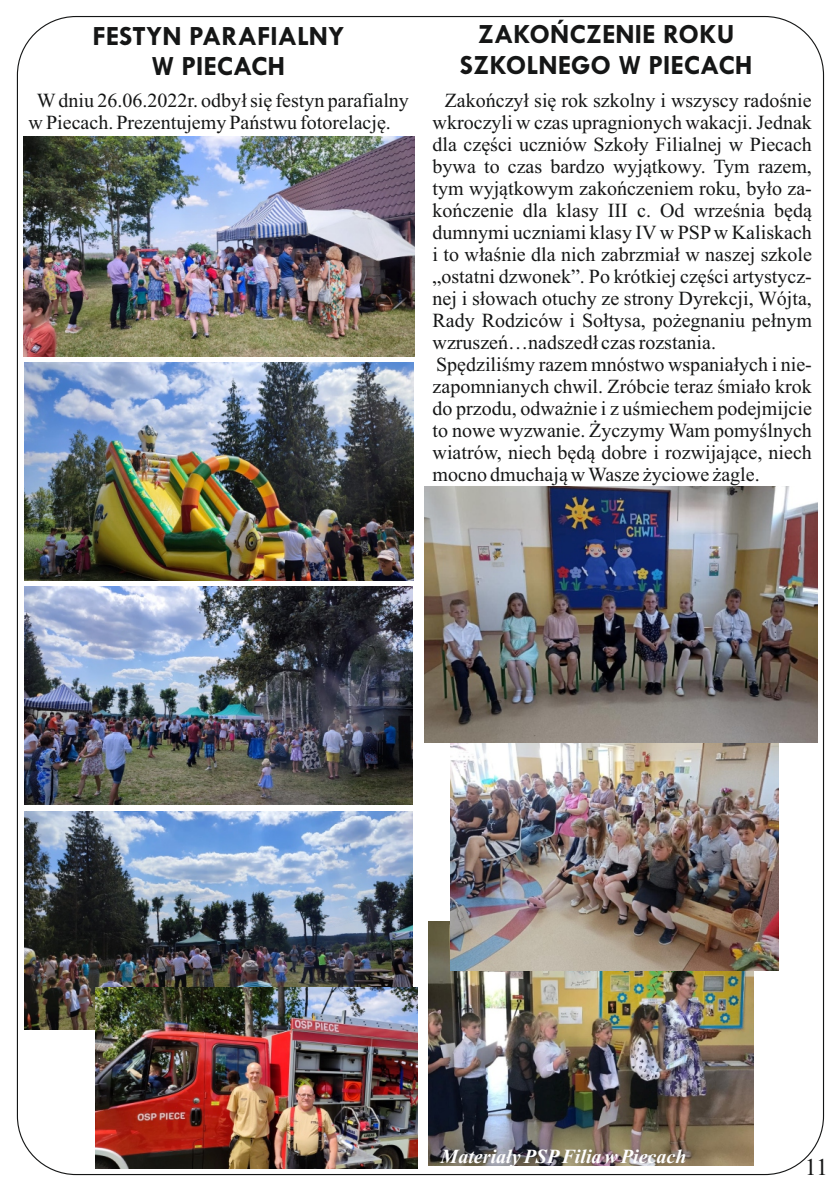
<style>
.page{position:relative;width:840px;height:1191px;background:#fff}
.page>*{position:absolute;margin:0;border:0;box-sizing:border-box;transform-origin:0 0}
.t1{font:700 28px/30.4px "Tw Cen";color:#151616;text-align:center}
.t2{font:24px "Times New Roman";color:#151616}
.t3{font:20px/22px "Times New Roman";color:#151616}
.t4{font:italic 700 20px "Times New Roman";color:#fff}
</style>
<div class="page">
<img style="left:428px;top:921px;width:325px;height:244px">
<img style="left:25px;top:362px;width:388px;height:219px">
<img style="left:24px;top:586px;width:388px;height:218px">
<img style="left:25px;top:811px;width:387px;height:218px">
<img style="left:96px;top:988px;width:321px;height:181px">
<img style="left:24px;top:136px;width:390px;height:220px">
<img style="left:450px;top:742px;width:327px;height:228px">
<img style="left:424px;top:486px;width:393px;height:256px">
<h1 class="t1" style="left:92px;top:22px;width:253px">FESTYN PARAFIALNY<br>W PIECACH</h1>
<h1 class="t1" style="left:459px;top:21px;width:294px">ZAKOŃCZENIE ROKU<br>SZKOLNEGO W PIECACH</h1>
<p class="t3" style="left:29px;top:91px;width:381px;text-indent:8px">Wdniu 26.06.2022r. odbył się festyn parafialny w Piecach. Prezentujemy Państwu fotorelację.</p>
<p class="t3" style="left:432px;top:91px;width:380px;text-indent:12px">Zakończył się rok szkolny i wszyscy radośnie wkroczyli w czas upragnionych wakacji. Jednak dla części uczniów Szkoły Filialnej w Piecach bywa to czas bardzo wyjątkowy. Tym razem, tym wyjątkowym zakończeniem roku, było za&shy;kończenie dla klasy III c. Od września będą dumnymi uczniami klasy IV w PSPw Kaliskach i to właśnie dla nich zabrzmiał w naszej szkole „ostatni dzwonek”. Po krótkiej części artystycz&shy;nej i słowach otuchy ze strony Dyrekcji, Wójta, Rady Rodziców i Sołtysa, pożegnaniu pełnym wzruszeń…nadszedł czas rozstania.<br>Spędziliśmy razem mnóstwo wspaniałych i nie&shy;zapomnianych chwil. Zróbcie teraz śmiało krok do przodu, odważnie i z uśmiechem podejmijcie to nowe wyzwanie. Życzymy Wam pomyślnych wiatrów, niech będą dobre i rozwijające, niech mocno dmuchają w Wasze życiowe żagle.</p>
<p class="t4" style="left:440px;top:1149px;width:247px">Materiały PSPFilia w Piecach</p>
<p class="t2" style="left:804px;top:1158px;width:25px">11</p>
</div>
